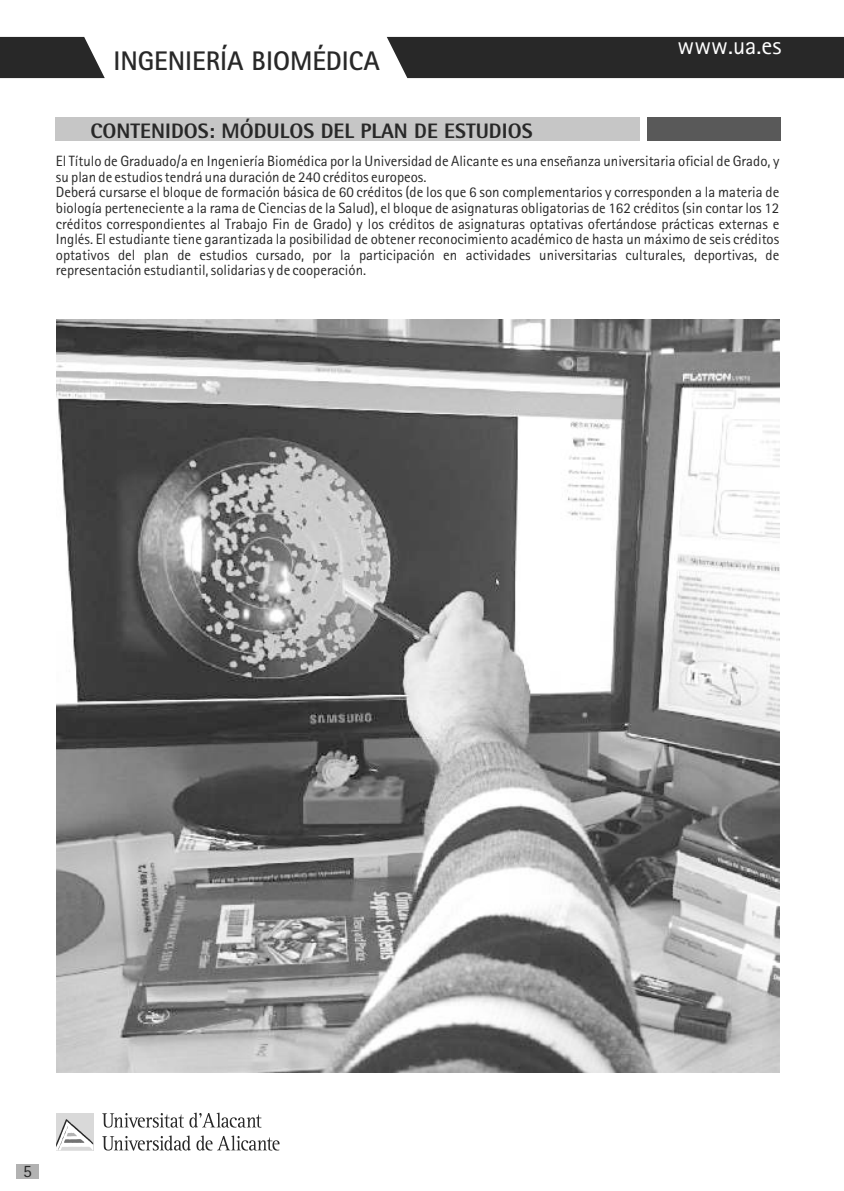
<style>
.page{position:relative;width:844px;height:1191px;background:#fff}
.page>*{position:absolute;margin:0;border:0;box-sizing:border-box;transform-origin:0 0}
.t1{font:700 26.95px "Agfa Rotis Sans Serif";color:#282828}
.t2{font:24.5px "Agfa Rotis Sans Serif";color:#fff}
.t3{font:700 21px "Agfa Rotis Semisans Ex";color:#282828}
.t4{font:17.5px "Agfa Rotis Sans Serif";color:#282828}
.t5{font:14.88px/15.6px "Agfa Rotis Sans Serif";color:#282828}
</style>
<div class="page">
<div style="left:56px;top:1113px;width:37px;height:37px;background:#d9d9d9"></div>
<svg style="left:56px;top:1119px;width:37px;height:31px"></svg>
<svg style="left:102px;top:1135px;width:177px;height:15px"></svg>
<svg style="left:102px;top:1112px;width:159px;height:15px"></svg>
<div style="left:16px;top:1164px;width:23px;height:14px;background:#b2b2b2"></div>
<div style="left:387px;top:37px;width:456px;height:41px;background:#282828"></div>
<svg style="left:0;top:37px;width:105px;height:41px;background:#3d3d3d"></svg>
<div style="left:56px;top:117px;width:584px;height:24px;background:#c6c6c6"></div>
<div style="left:647px;top:117px;width:133px;height:24px;background:#595959"></div>
<img style="left:56px;top:319px;width:723px;height:753px">
<h1 class="t1" style="left:113px;top:51px;width:268px">INGENIERÍA BIOMÉDICA</h1>
<h2 class="t2" style="left:677px;top:37px;width:105px">www.ua.es</h2>
<h3 class="t3" style="left:90px;top:124px;width:443px">CONTENIDOS: MÓDULOS DEL PLAN DE ESTUDIOS</h3>
<p class="t5" style="left:56px;top:155px;width:724px">El Título de Graduado/a en Ingeniería Biomédica por la Universidad de Alicante es una enseñanza universitaria oficial de Grado, y su plan de estudios tendrá una duración de 240 créditos europeos.<br>Deberá cursarse el bloque de formación básica de 60 créditos (de los que 6 son complementarios y corresponden a la materia de biología perteneciente a la rama de Ciencias de la Salud), el bloque de asignaturas obligatorias de 162 créditos (sin contar los 12 créditos correspondientes al Trabajo Fin de Grado) y los créditos de asignaturas optativas ofertándose prácticas externas e Inglés. El estudiante tiene garantizada la posibilidad de obtener reconocimiento académico de hasta un máximo de seis créditos optativos del plan de estudios cursado, por la participación en actividades universitarias culturales, deportivas, de representación estudiantil, solidarias y de cooperación.</p>
<p class="t4" style="left:23px;top:1165px;width:10px">5</p>
</div>
